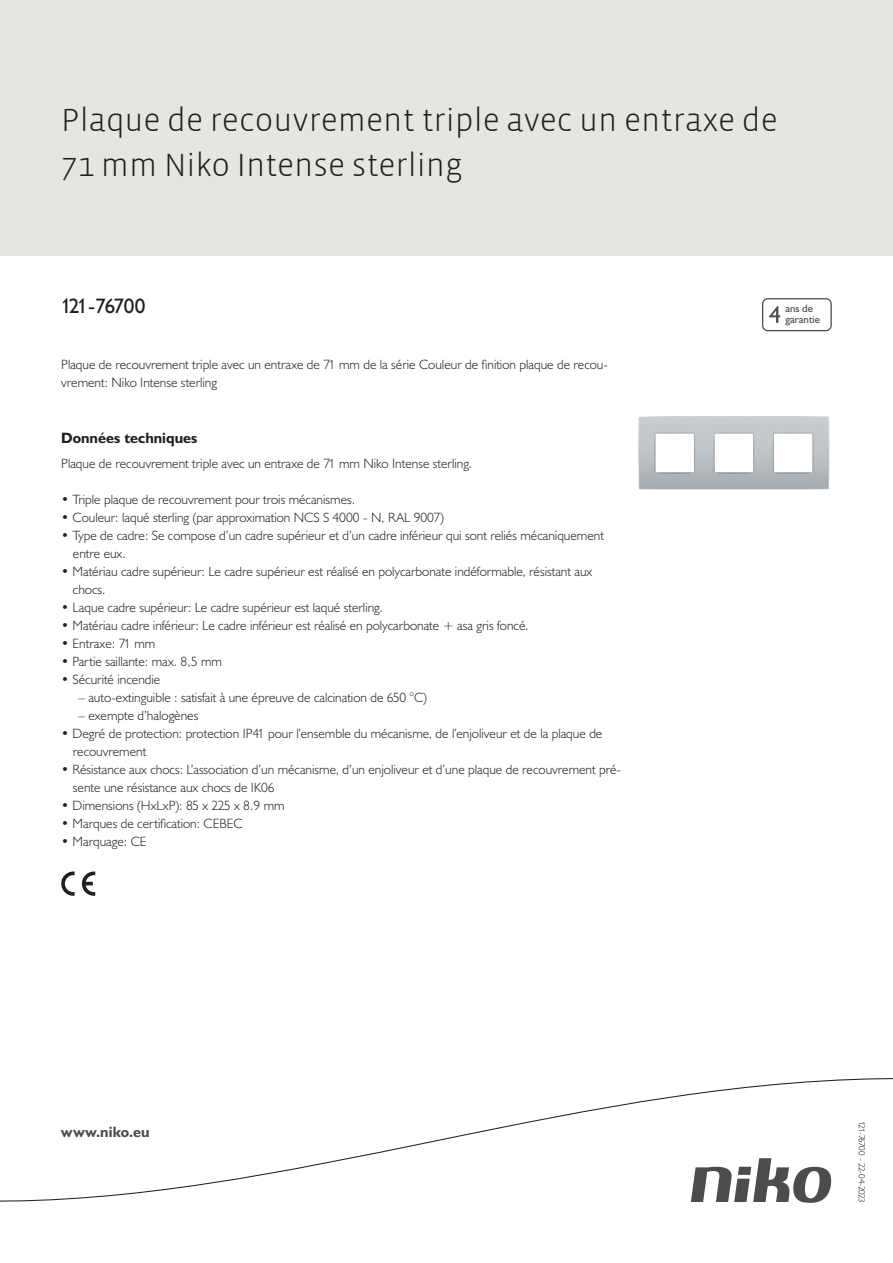
<style>
.page{position:relative;width:893px;height:1263px;background:#fff}
.page>*{position:absolute;margin:0;border:0;box-sizing:border-box;transform-origin:0 0}
.Title_datasheets{font:300 33px/45px "Vista Sans";color:#231f20}
.Article_number{font:21px "Humanist 521 BT";letter-spacing:-.07em;color:#231f20}
.Titles_parts{font:700 15px "Humanist 521 BT";color:#231f20}
.titel_afbeelding{font:700 15px "Humanist 521 BT";letter-spacing:.005em;color:#4b4c4d}
.USP_Bullets{font:300 13.5px/18px "Humanist 521 BT";color:#231f20}
.Platte_tekst_CAB{font:300 13.5px/18px "Humanist 521 BT";color:#231f20}
.USP_Bullets_level_2{font:300 13.5px "Humanist 521 BT";color:#231f20}
.t1{font:10.8px/10.8px "Humanist 521 BT";color:#4b4c4d}
.Revision{font:300 9px "Humanist 521 BT";letter-spacing:-.05em;color:#231f20}
</style>
<div class="page">
<div style="left:0;top:0;width:893px;height:255px;background:#e6e6e0"></div>
<svg style="left:82px;top:871px;width:13px;height:25px"></svg>
<svg style="left:61px;top:871px;width:14px;height:25px"></svg>
<svg style="left:762px;top:298px;width:70px;height:33px"></svg>
<svg style="left:0;top:1078px;width:893px;height:125px"></svg>
<img style="left:638px;top:416px;width:192px;height:74px">
<p class="Title_datasheets" style="left:61px;top:98px;width:718px">Plaque de recouvrement triple avec un entraxe de<br>71 mm Niko Intense sterling</p>
<p class="Article_number" style="left:61px;top:293px;width:86px">121-76700</p>
<p class="t1" style="left:785px;top:303px;width:36px">ans de garantie</p>
<p class="Platte_tekst_CAB" style="left:61px;top:355px;width:548px">Plaque de recouvrement triple avec un entraxe de 71 mm de la série Couleur de finition plaque de recou&shy;vrement: Niko Intense sterling</p>
<p class="Titles_parts" style="left:61px;top:429px;width:138px">Données techniques</p>
<p class="Platte_tekst_CAB" style="left:61px;top:454px;width:412px">Plaque de recouvrement triple avec un entraxe de 71 mm Niko Intense sterling.</p>
<p class="USP_Bullets" style="left:61px;top:490px;width:296px">• Triple plaque de recouvrement pour trois mécanismes.</p>
<p class="USP_Bullets" style="left:61px;top:508px;width:384px">• Couleur: laqué sterling (par approximation NCS S 4000 - N, RAL 9007)</p>
<p class="USP_Bullets" style="left:73px;top:526px;width:532px;text-indent:-12px">• Type de cadre: Se compose d’un cadre supérieur et d’un cadre inférieur qui sont reliés mécaniquement entre eux.</p>
<p class="USP_Bullets" style="left:73px;top:562px;width:521px;text-indent:-12px">• Matériau cadre supérieur: Le cadre supérieur est réalisé en polycarbonate indéformable, résistant aux chocs.</p>
<p class="USP_Bullets" style="left:61px;top:598px;width:323px">• Laque cadre supérieur: Le cadre supérieur est laqué sterling.</p>
<p class="USP_Bullets" style="left:61px;top:616px;width:469px">• Matériau cadre inférieur: Le cadre inférieur est réalisé en polycarbonate + asa gris foncé.</p>
<p class="USP_Bullets" style="left:61px;top:634px;width:95px">• Entraxe: 71 mm</p>
<p class="USP_Bullets" style="left:61px;top:652px;width:162px">• Partie saillante: max. 8,5 mm</p>
<p class="USP_Bullets" style="left:61px;top:670px;width:101px">• Sécurité incendie</p>
<p class="USP_Bullets_level_2" style="left:78px;top:689px;width:350px">– auto-extinguible : satisfait à une épreuve de calcination de 650 °C)</p>
<p class="USP_Bullets_level_2" style="left:78px;top:707px;width:122px">– exempte d’halogènes</p>
<p class="USP_Bullets" style="left:73px;top:724px;width:531px;text-indent:-12px">• Degré de protection: protection IP41 pour l’ensemble du mécanisme, de l’enjoliveur et de la plaque de recouvrement</p>
<p class="USP_Bullets" style="left:73px;top:760px;width:550px;text-indent:-12px">• Résistance aux chocs: L’association d’un mécanisme, d’un enjoliveur et d’une plaque de recouvrement pré&shy;sente une résistance aux chocs de IK06</p>
<p class="USP_Bullets" style="left:61px;top:796px;width:225px">• Dimensions (HxLxP): 85 x 225 x 8.9 mm</p>
<p class="USP_Bullets" style="left:61px;top:814px;width:183px">• Marques de certification: CEBEC</p>
<p class="USP_Bullets" style="left:61px;top:832px;width:87px">• Marquage: CE</p>
<p class="titel_afbeelding" style="left:61px;top:1122px;width:90px">www.niko.eu</p>
<p class="Revision" style="left:868px;top:1121px;width:83px;rotate:90deg">121-76700 - 22-04-2023</p>
</div>
